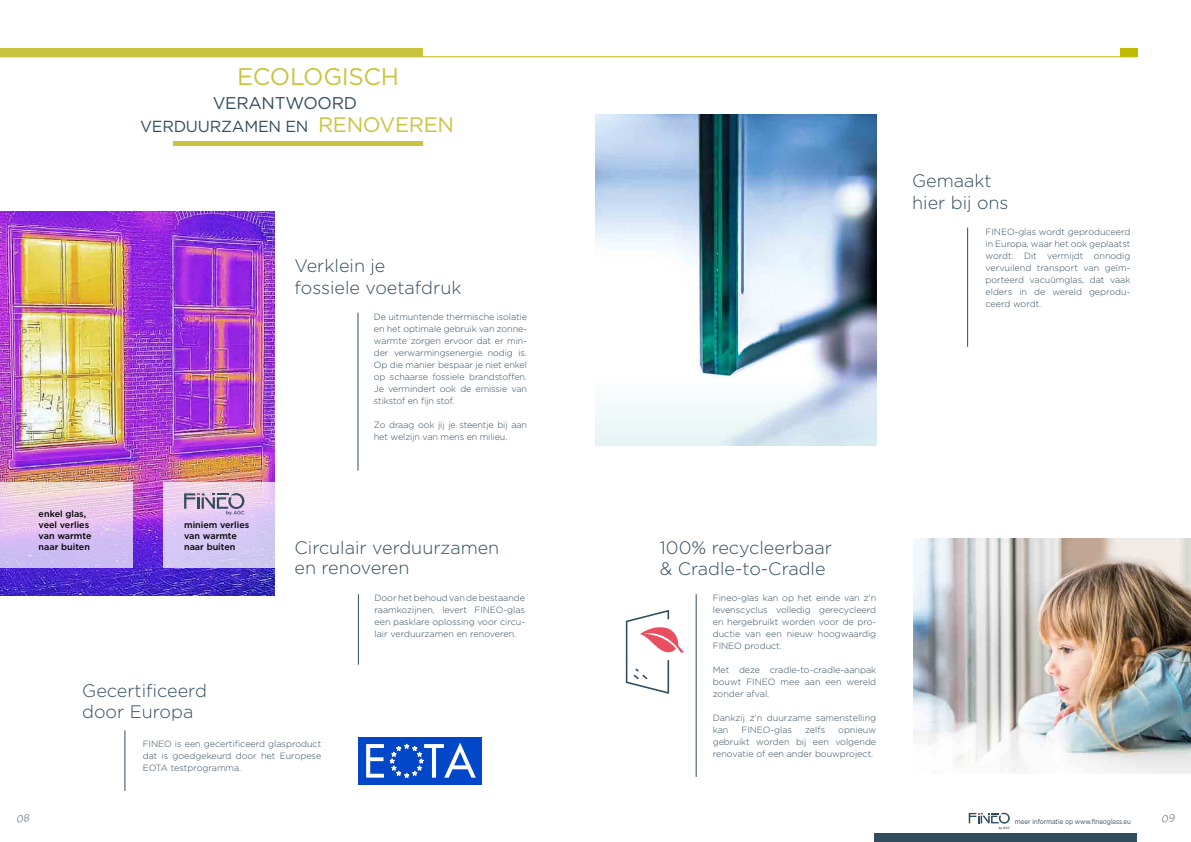
<style>
.page{position:relative;width:1191px;height:842px;background:#fff}
.page>*{position:absolute;margin:0;border:0;box-sizing:border-box;transform-origin:0 0}
.t1{font:24px "Gotham";letter-spacing:-.015em;color:#c9c43e}
.t2{font:300 18px/21.6px "Gotham";color:#324c5e}
.t3{font:17px "Gotham";letter-spacing:-.015em;color:#324c5e}
.t4{font:16px "Gotham";letter-spacing:-.015em;color:#324c5e}
.t5{font:300 9px/12px "Gotham";color:#324c5e;text-align:justify}
.t6{font:500 9px/11px "Gotham";color:#000}
.t7{font:7px "Gotham";letter-spacing:-.01em;color:#324c5e;scale:.89 1}
.s1{font-size:21px;color:#c9c43e}
</style>
<div class="page">
<img style="left:0;top:211px;width:274px;height:384px">
<img style="left:595px;top:114px;width:281px;height:164px">
<img style="left:913px;top:539px;width:278px;height:234px">
<svg style="left:626px;top:610px;width:58px;height:84px"></svg>
<img style="left:595px;top:278px;width:281px;height:167px">
<hr style="left:0;top:57px;width:1136px;height:1px;background:#bebb00">
<hr style="left:173px;top:142px;width:249px;height:4px;background:#c9c43e">
<div style="left:0;top:48px;width:422px;height:9px;background:#c9c43e"></div>
<div style="left:874px;top:833px;width:262px;height:9px;background:#324c5e"></div>
<div style="left:1120px;top:48px;width:17px;height:9px;background:#bebb00"></div>
<div style="left:358px;top:737px;width:123px;height:47px;background:#0247c8"></div>
<svg style="left:366px;top:743px;width:110px;height:35px"></svg>
<svg style="left:968px;top:813px;width:41px;height:17px"></svg>
<hr style="left:358px;top:313px;width:1px;height:158px;background:#324c5e">
<hr style="left:125px;top:730px;width:1px;height:61px;background:#324c5e">
<svg style="left:163px;top:483px;width:112px;height:85px;background:#dbcaf2"></svg>
<svg style="left:0;top:483px;width:133px;height:85px;background:#dfc5eb"></svg>
<svg style="left:184px;top:493px;width:60px;height:22px"></svg>
<hr style="left:358px;top:594px;width:1px;height:71px;background:#324c5e">
<hr style="left:967px;top:228px;width:1px;height:119px;background:#324c5e">
<hr style="left:696px;top:594px;width:1px;height:183px;background:#324c5e">
<h1 class="t1" style="left:237px;top:61px;width:163px">ECOLOGISCH</h1>
<h3 class="t3" style="left:213px;top:92px;width:146px">VERANTWOORD</h3>
<h3 class="t4" style="left:140px;top:116px;width:315px">VERDUURZAMEN EN <span class="s1">RENOVEREN</span></h3>
<h2 class="t2" style="left:294px;top:255px;width:168px">Verklein je<br>fossiele voetafdruk</h2>
<p class="t6" style="left:39px;top:509px;width:54px">enkel glas, veel verlies van warmte naar buiten</p>
<p class="t6" style="left:184px;top:519px;width:67px">miniem verlies van warmte naar buiten</p>
<p class="t5" style="left:374px;top:310px;width:155px">De uitmuntende thermische isolatie en het optimale gebruik van zonne&shy;warmte zorgen ervoor dat er min&shy;der verwarmingsenergie nodig is.<br>Op die manier bespaar je niet enkel op schaarse fossiele brandstoffen.<br>Je vermindert ook de emissie van stikstof en fijn stof.</p>
<p class="t5" style="left:374px;top:418px;width:155px">Zo draag ook jij je steentje bij aan het welzijn van mens en milieu.</p>
<h2 class="t2" style="left:294px;top:537px;width:206px;line-height:20px">Circulair verduurzamen en renoveren</h2>
<p class="t5" style="left:374px;top:592px;width:152px">Door het behoud van de bestaande raamkozijnen, levert FINEO-glas een pasklare oplossing voor circu&shy;lair verduurzamen en renoveren.</p>
<h2 class="t2" style="left:82px;top:679px;width:126px">Gecertificeerd door Europa</h2>
<p class="t5" style="left:143px;top:738px;width:180px">FINEO is een gecertificeerd glasproduct dat is goedgekeurd door het Europese EOTA testprogramma.</p>
<h2 class="t2" style="left:912px;top:170px;width:98px">Gemaakt hier bij ons</h2>
<p class="t5" style="left:985px;top:225px;width:146px">FINEO-glas wordt geproduceerd in Europa, waar het ook geplaatst wordt. Dit vermijdt onnodig vervuilend transport van geïm&shy;porteerd vacuümglas, dat vaak elders in de wereld geprodu&shy;ceerd wordt.</p>
<h2 class="t2" style="left:660px;top:536px;width:174px">100% recycleerbaar &amp; Cradle-to-Cradle</h2>
<p class="t5" style="left:713px;top:592px;width:165px">Fineo-glas kan op het einde van z’n levenscyclus volledig gerecycleerd en hergebruikt worden voor de pro&shy;ductie van een nieuw hoogwaardig FINEO product.</p>
<p class="t5" style="left:713px;top:664px;width:165px">Met deze cradle-to-cradle-aanpak bouwt FINEO mee aan een wereld zonder afval.</p>
<p class="t5" style="left:713px;top:712px;width:165px">Dankzij z’n duurzame samenstelling kan</p>
<p class="t5" style="left:741px;top:724px;width:52px">FINEO-glas</p>
<p class="t5" style="left:805px;top:724px;width:22px">zelfs</p>
<p class="t5" style="left:713px;top:724px;width:165px;text-indent:125px">opnieuw gebruikt worden bij een volgende renovatie of een ander bouwproject.</p>
<p class="t7" style="left:1015px;top:817px;width:132px">meer informatie op www.fineoglass.eu</p>
</div>
